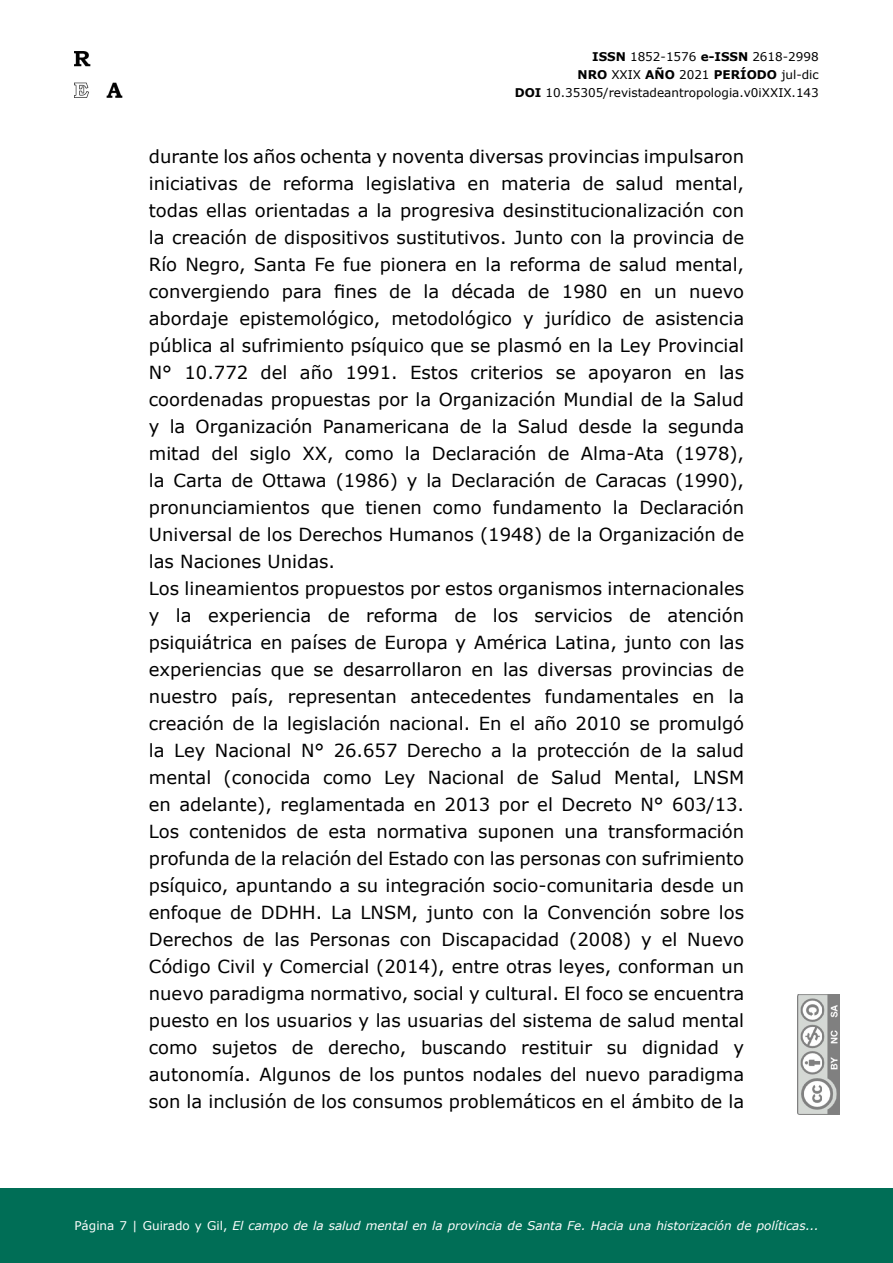
<style>
.page{position:relative;width:893px;height:1263px;background:#fff}
.page>*{position:absolute;margin:0;border:0;box-sizing:border-box;transform-origin:0 0}
.t1{font:18px/27px "Verdana";color:#000}
.t2{font:12px/18px "Verdana";color:#000;text-align:right}
.t3{font:italic 12px "Verdana";color:#fff}
.s1{font-weight:700}
.s2{font-style:normal}
</style>
<div class="page">
<img style="left:798px;top:994px;width:42px;height:120px">
<div style="left:0;top:1188px;width:893px;height:75px;background:#006e56"></div>
<img style="left:74px;top:52px;width:49px;height:45px">
<p class="t2" style="left:515px;top:47px;width:306px"><span class="s1">ISSN</span> 1852-1576 <span class="s1">e-ISSN</span> 2618-2998<br><span class="s1">NRO</span> XXIX <span class="s1">AÑO</span> 2021 <span class="s1">PERÍODO</span> jul-dic<br><span class="s1">DOI</span> 10.35305/revistadeantropologia.v0iXXIX.143</p>
<p class="t1" style="left:149px;top:142px;width:597px">durante los años ochenta y noventa diversas provincias impulsaron iniciativas de reforma legislativa en materia de salud mental, todas ellas orientadas a la progresiva desinstitucionalización con la creación de dispositivos sustitutivos. Junto con la provincia de Río Negro, Santa Fe fue pionera en la reforma de salud mental, convergiendo para fines de la década de 1980 en un nuevo abordaje epistemológico, metodológico y jurídico de asistencia pública al sufrimiento psíquico que se plasmó en la Ley Provincial N° 10.772 del año 1991. Estos criterios se apoyaron en las coordenadas propuestas por la Organización Mundial de la Salud y la Organización Panamericana de la Salud desde la segunda mitad del siglo XX, como la Declaración de Alma-Ata (1978), la Carta de Ottawa (1986) y la Declaración de Caracas (1990), pronunciamientos que tienen como fundamento la Declaración Universal de los Derechos Humanos (1948) de la Organización de las Naciones Unidas.<br>Los lineamientos propuestos por estos organismos internacionales y la experiencia de reforma de los servicios de atención psiquiátrica en países de Europa y América Latina, junto con las experiencias que se desarrollaron en las diversas provincias de nuestro país, representan antecedentes fundamentales en la creación de la legislación nacional. En el año 2010 se promulgó la Ley Nacional N° 26.657 Derecho a la protección de la salud mental (conocida como Ley Nacional de Salud Mental, LNSM en adelante), reglamentada en 2013 por el Decreto N° 603/13.<br>Los contenidos de esta normativa suponen una transformación profunda de la relación del Estado con las personas con sufrimiento psíquico, apuntando a su integración socio-comunitaria desde un enfoque de DDHH. La LNSM, junto con la Convención sobre los Derechos de las Personas con Discapacidad (2008) y el Nuevo Código Civil y Comercial (2014), entre otras leyes, conforman un nuevo paradigma normativo, social y cultural. El foco se encuentra puesto en los usuarios y las usuarias del sistema de salud mental como sujetos de derecho, buscando restituir su dignidad y autonomía. Algunos de los puntos nodales del nuevo paradigma son la inclusión de los consumos problemáticos en el ámbito de la</p>
<p class="t3" style="left:74px;top:1217px;width:746px"><span class="s2">Página 7 | Guirado y Gil,</span> El campo de la salud mental en la provincia de Santa Fe. Hacia una historización de políticas...</p>
</div>
